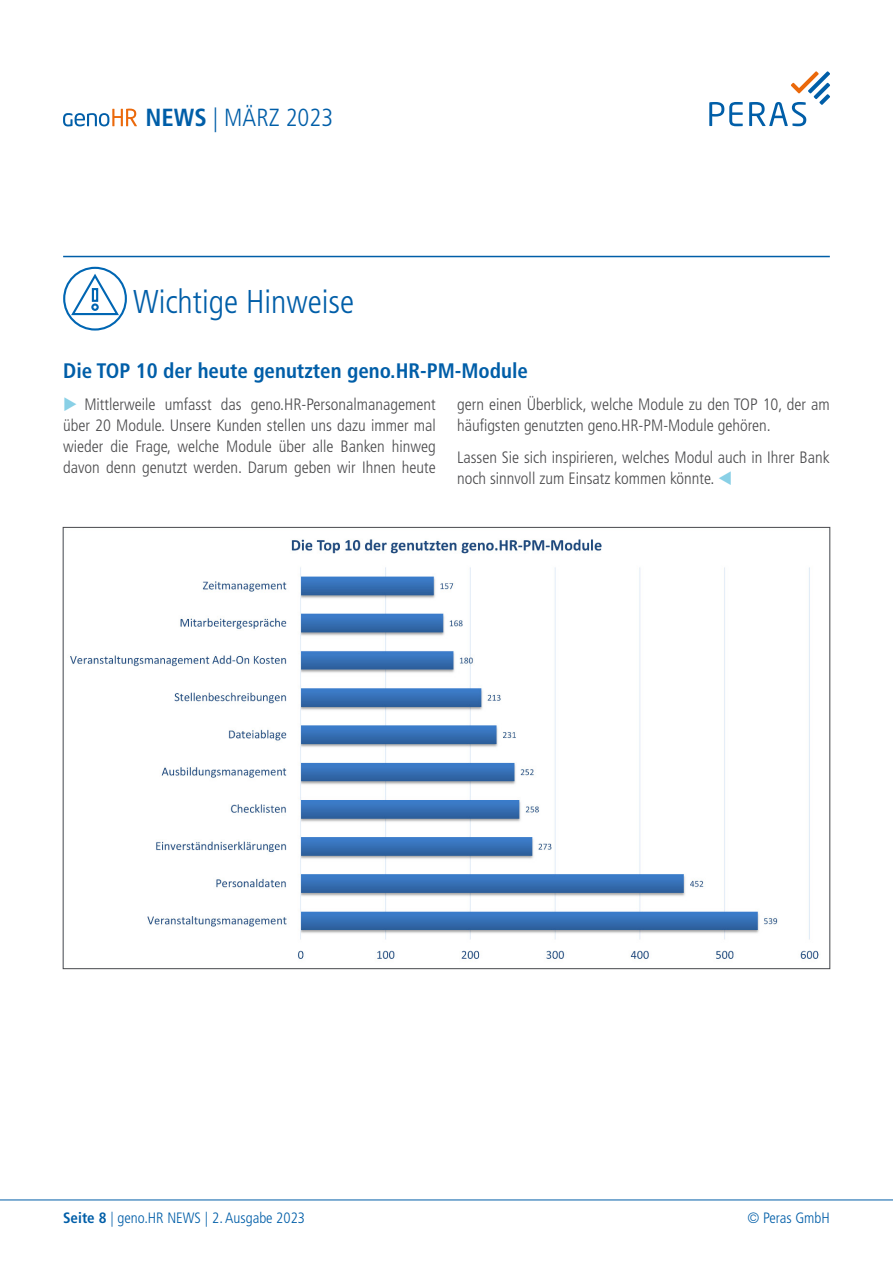
<style>
.page{position:relative;width:893px;height:1263px;background:#fff}
.page>*{position:absolute;margin:0;border:0;box-sizing:border-box;transform-origin:0 0}
.t1{font:300 condensed 33px "Frutiger LT Std";color:#005ea8}
.t2{font:300 condensed 24.75px "Frutiger LT Std";color:#005ea8}
.t3{font:700 condensed 21px "Frutiger LT Std";color:#005ea8}
.t4{font:300 condensed 16.5px/21px "Frutiger LT Std";color:#4b4b4d}
.t5{font:300 condensed 15px "Frutiger LT Std";color:#005ea8}
.s1{font-weight:700}
.s2{color:#89d0e6}
</style>
<div class="page">
<svg style="left:709px;top:102px;width:34px;height:24px"></svg>
<svg style="left:749px;top:71px;width:81px;height:55px"></svg>
<svg style="left:63px;top:109px;width:74px;height:17px"></svg>
<hr style="left:63px;top:256px;width:767px;height:1px;background:#005ea8">
<svg style="left:63px;top:267px;width:64px;height:61px"></svg>
<div style="left:63px;top:267px;width:64px;height:64px;border:2px solid #0066b3;border-radius:50%"></div>
<svg style="left:69px;top:273px;width:52px;height:43px"></svg>
<div style="left:92px;top:288px;width:6px;height:14px;border:2px solid #0066b3"></div>
<div style="left:91px;top:303px;width:8px;height:8px;border:2px solid #0066b3;border-radius:50%"></div>
<img style="left:70px;top:539px;width:749px;height:420px">
<hr style="left:0;top:1200px;width:893px;height:1px;background:#005ea8">
<h2 class="t2" style="left:146px;top:104px;width:189px"><span class="s1">NEWS</span> | MÄRZ 2023</h2>
<h1 class="t1" style="left:133px;top:282px;width:223px">Wichtige Hinweise</h1>
<p class="t3" style="left:63px;top:359px;width:466px">Die TOP 10 der heute genutzten geno.HR-PM-Module</p>
<p class="t4" style="left:63px;top:394px;width:374px;text-align:justify"><span class="s2">◆</span> Mittlerweile umfasst das geno.HR-Personalmanagement über 20 Module. Unsere Kunden stellen uns dazu immer mal wieder die Frage, welche Module über alle Banken hinweg davon denn genutzt werden. Darum geben wir Ihnen heute</p>
<p class="t4" style="left:457px;top:394px;width:374px">gern einen Überblick, welche Module zu den TOP 10, der am häufigsten genutzten geno.HR-PM-Module gehören.</p>
<p class="t4" style="left:457px;top:446px;width:374px">Lassen Sie sich inspirieren, welches Modul auch in Ihrer Bank noch sinnvoll zum Einsatz kommen könnte. <span class="s2">▼</span></p>
<p class="t5" style="left:63px;top:1209px;width:243px"><span class="s1">Seite 8</span> | geno.HR NEWS | 2. Ausgabe 2023</p>
<p class="t5" style="left:747px;top:1209px;width:84px">© Peras GmbH</p>
</div>
